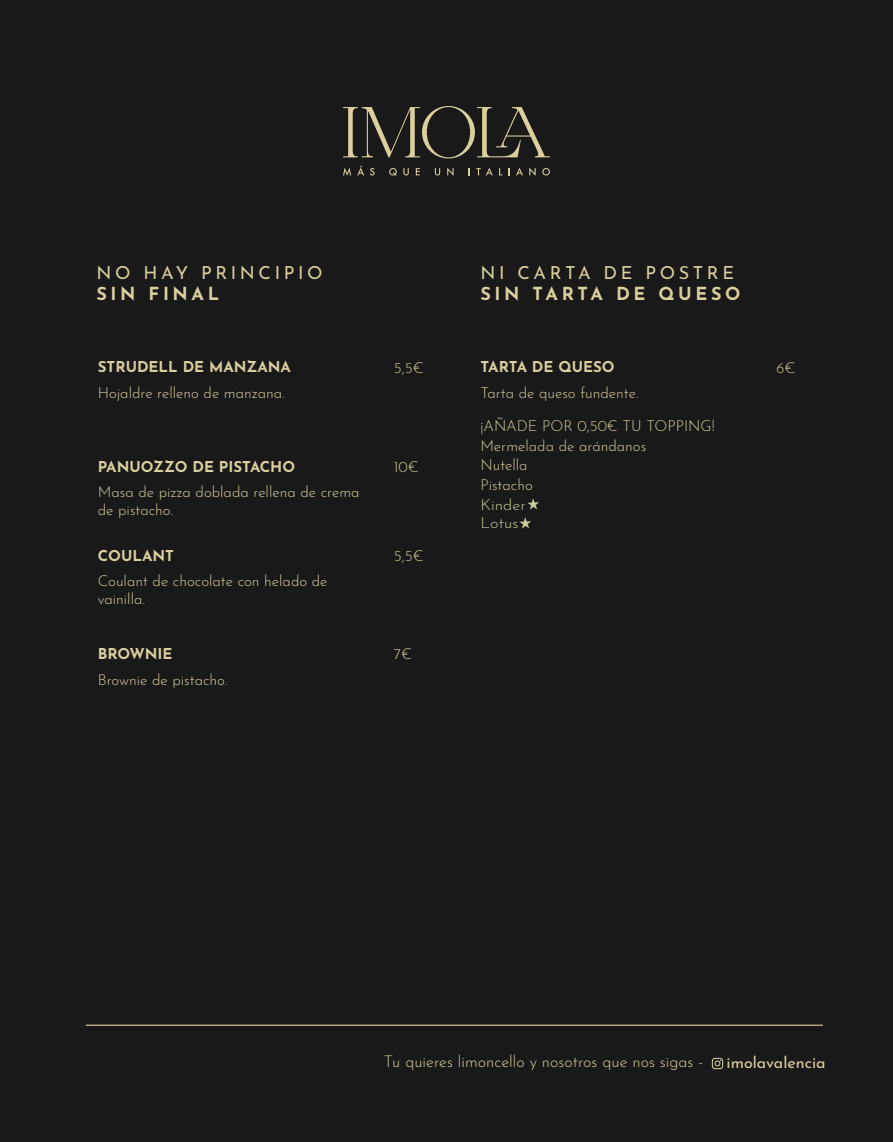
<style>
.page{position:relative;width:893px;height:1142px;background:#191919}
.page>*{position:absolute;margin:0;border:0;box-sizing:border-box;transform-origin:0 0}
.t1{font:18px "Josefin Sans";letter-spacing:.2em;color:#dbcf9e}
.t2{font:700 18px "Josefin Sans";letter-spacing:.2em;color:#dbcf9e}
.t3{font:300 16.05px "Josefin Sans";color:#dbcf9e}
.t4{font:16.05px "Josefin Sans";color:#dbcf9e}
.t5{font:300 15.15px/18px "Josefin Sans";color:#cc9;scale:1.08 1}
.t6{font:300 15px/19.5px "Josefin Sans";color:#dbcf9e}
.t7{font:700 15px "Josefin Sans";color:#dbcf9e}
</style>
<div class="page">
<svg style="left:343px;top:106px;width:207px;height:52px"></svg>
<svg style="left:343px;top:168px;width:8px;height:8px"></svg>
<svg style="left:357px;top:166px;width:7px;height:9px"></svg>
<svg style="left:370px;top:168px;width:5px;height:8px"></svg>
<svg style="left:389px;top:168px;width:8px;height:8px"></svg>
<svg style="left:403px;top:168px;width:6px;height:8px"></svg>
<svg style="left:416px;top:168px;width:4px;height:7px"></svg>
<svg style="left:435px;top:168px;width:5px;height:8px"></svg>
<svg style="left:447px;top:168px;width:7px;height:8px"></svg>
<svg style="left:476px;top:168px;width:17px;height:7px"></svg>
<svg style="left:499px;top:168px;width:3px;height:7px"></svg>
<svg style="left:516px;top:168px;width:7px;height:7px"></svg>
<svg style="left:529px;top:168px;width:7px;height:8px"></svg>
<svg style="left:542px;top:168px;width:8px;height:8px"></svg>
<svg style="left:712px;top:1058px;width:11px;height:11px"></svg>
<hr style="left:86px;top:1025px;width:737px;height:1px;background:#dbcf9e">
<svg style="left:527px;top:498px;width:12px;height:12px"></svg>
<svg style="left:519px;top:517px;width:12px;height:12px"></svg>
<p class="t1" style="left:96px;top:258px;width:228px">NO HAY PRINCIPIO</p>
<p class="t2" style="left:96px;top:278px;width:124px">SIN FINAL</p>
<p class="t1" style="left:480px;top:258px;width:255px">NI CARTA DE POSTRE</p>
<p class="t2" style="left:480px;top:278px;width:262px">SIN TARTA DE QUESO</p>
<p class="t7" style="left:98px;top:354px;width:195px">STRUDELL DE MANZANA</p>
<p class="t6" style="left:98px;top:381px;width:188px">Hojaldre relleno de manzana.</p>
<p class="t7" style="left:98px;top:453px;width:199px">PANUOZZO DE PISTACHO</p>
<p class="t6" style="left:98px;top:481px;width:263px;line-height:18px">Masa de pizza doblada rellena de crema de pistacho.</p>
<p class="t6" style="left:394px;top:356px;width:31px">5,5€</p>
<p class="t6" style="left:394px;top:455px;width:26px">10€</p>
<p class="t7" style="left:480px;top:354px;width:136px">TARTA DE QUESO</p>
<p class="t6" style="left:480px;top:381px;width:160px">Tarta de queso fundente.</p>
<p class="t6" style="left:480px;top:415px;width:236px">¡AÑADE POR 0,50€ TU TOPPING!<br>Mermelada de arándanos<br>Nutella<br>Pistacho</p>
<p class="t5" style="left:480px;top:495px;width:44px">Kinder<br>Lotus</p>
<p class="t6" style="left:776px;top:356px;width:20px">6€</p>
<p class="t7" style="left:98px;top:542px;width:78px">COULANT</p>
<p class="t6" style="left:98px;top:570px;width:231px;line-height:18px">Coulant de chocolate con helado de vainilla.</p>
<p class="t6" style="left:394px;top:544px;width:31px">5,5€</p>
<p class="t7" style="left:98px;top:641px;width:76px">BROWNIE</p>
<p class="t6" style="left:98px;top:668px;width:131px">Brownie de pistacho.</p>
<p class="t6" style="left:394px;top:643px;width:20px">7€</p>
<p class="t3" style="left:384px;top:1049px;width:321px">Tu quieres limoncello y nosotros que nos sigas -</p>
<p class="t4" style="left:727px;top:1049px;width:100px">imolavalencia</p>
</div>
